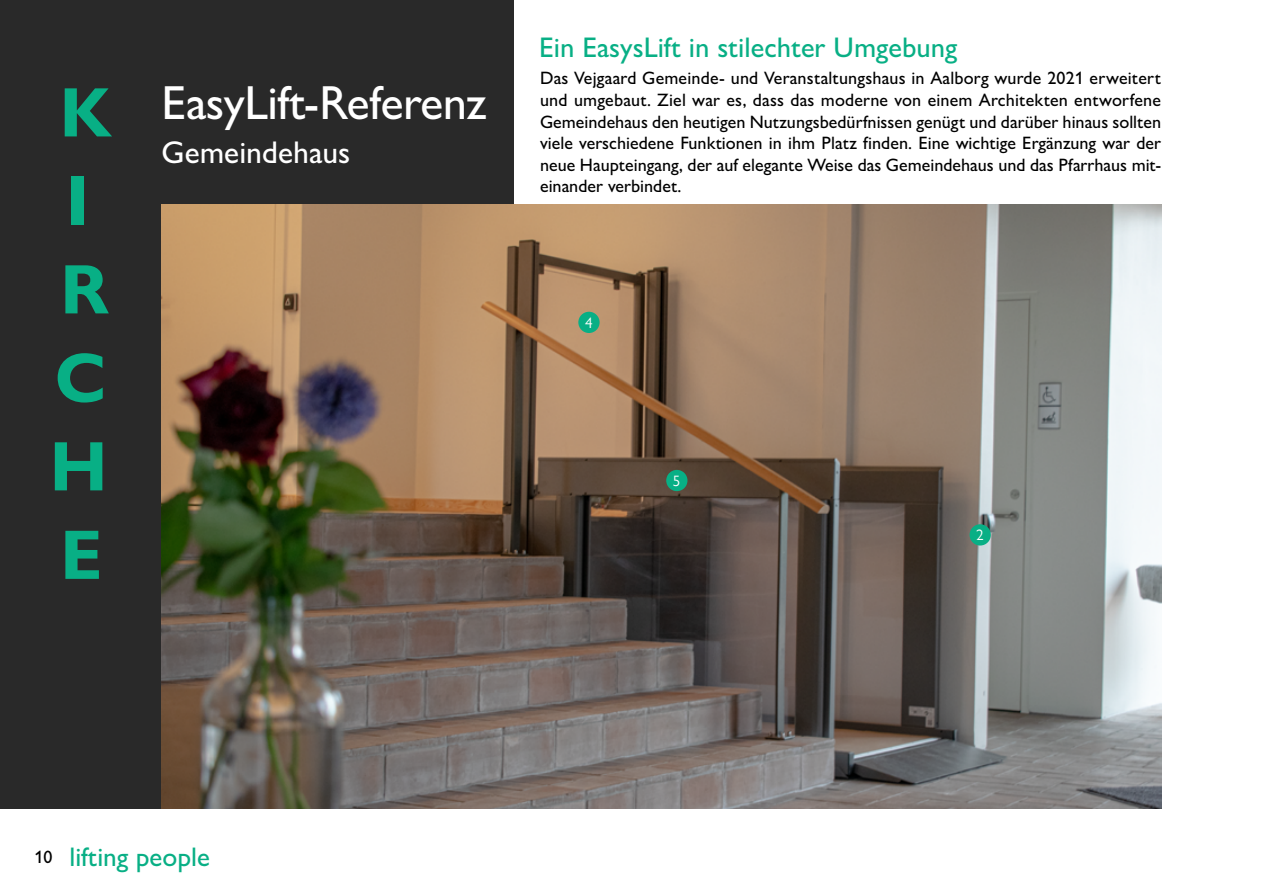
<style>
.page{position:relative;width:1263px;height:893px;background:#fff}
.page>*{position:absolute;margin:0;border:0;box-sizing:border-box;transform-origin:0 0}
.t1{font:700 70.5px/88.5px "Gill Sans Nova";color:#08af85}
.t2{font:500 48px "Gill Sans Nova";letter-spacing:-.01em;color:#fff}
.t3{font:500 31.5px "Gill Sans Nova";color:#fff}
.t4{font:500 28.5px "Gill Sans Nova";color:#08af85}
.t5{font:500 27px "Gill Sans Nova";color:#08af85}
.t6{font:500 18px/21.6px "Gill Sans Nova";color:#000;text-align:justify}
.t7{font:15px "Gill Sans Nova";color:#fff}
.s1{font-size:18px;color:#000}
</style>
<div class="page">
<div style="left:147px;top:0;width:366px;height:204px;background:#292929"></div>
<div style="left:0;top:0;width:162px;height:808px;background:#292929"></div>
<img style="left:162px;top:204px;width:999px;height:604px">
<div style="left:969px;top:524px;width:22px;height:21px;background:#08af85;border-radius:50%"></div>
<div style="left:578px;top:312px;width:22px;height:21px;background:#08af85;border-radius:50%"></div>
<div style="left:666px;top:470px;width:21px;height:21px;background:#08af85;border-radius:50%"></div>
<h1 class="t1" style="left:50px;top:68px;width:64px">K<br>I<br>R<br>C<br>H<br>E</h1>
<h2 class="t2" style="left:162px;top:73px;width:327px">EasyLift-Referenz</h2>
<h3 class="t3" style="left:162px;top:133px;width:190px">Gemeindehaus</h3>
<h3 class="t4" style="left:539px;top:30px;width:420px">Ein EasysLift in stilechter Umgebung</h3>
<p class="t6" style="left:540px;top:67px;width:623px">Das Vejgaard Gemeinde- und Veranstaltungshaus in Aalborg wurde 2021 erweitert und umgebaut. Ziel war es, dass das moderne von einem Architekten entworfene Gemeindehaus den heutigen Nutzungsbedürfnissen genügt und darüber hinaus sollten viele verschiedene Funktionen in ihm Platz finden. Eine wichtige Ergänzung war der neue Haupteingang, der auf elegante Weise das Gemeindehaus und das Pfarrhaus mit&shy;einander verbindet.</p>
<p class="t7" style="left:585px;top:314px;width:9px">4</p>
<p class="t7" style="left:673px;top:472px;width:9px">5</p>
<p class="t7" style="left:976px;top:526px;width:9px">2</p>
<h3 class="t5" style="left:34px;top:841px;width:177px"><span class="s1">10</span> lifting people</h3>
</div>
